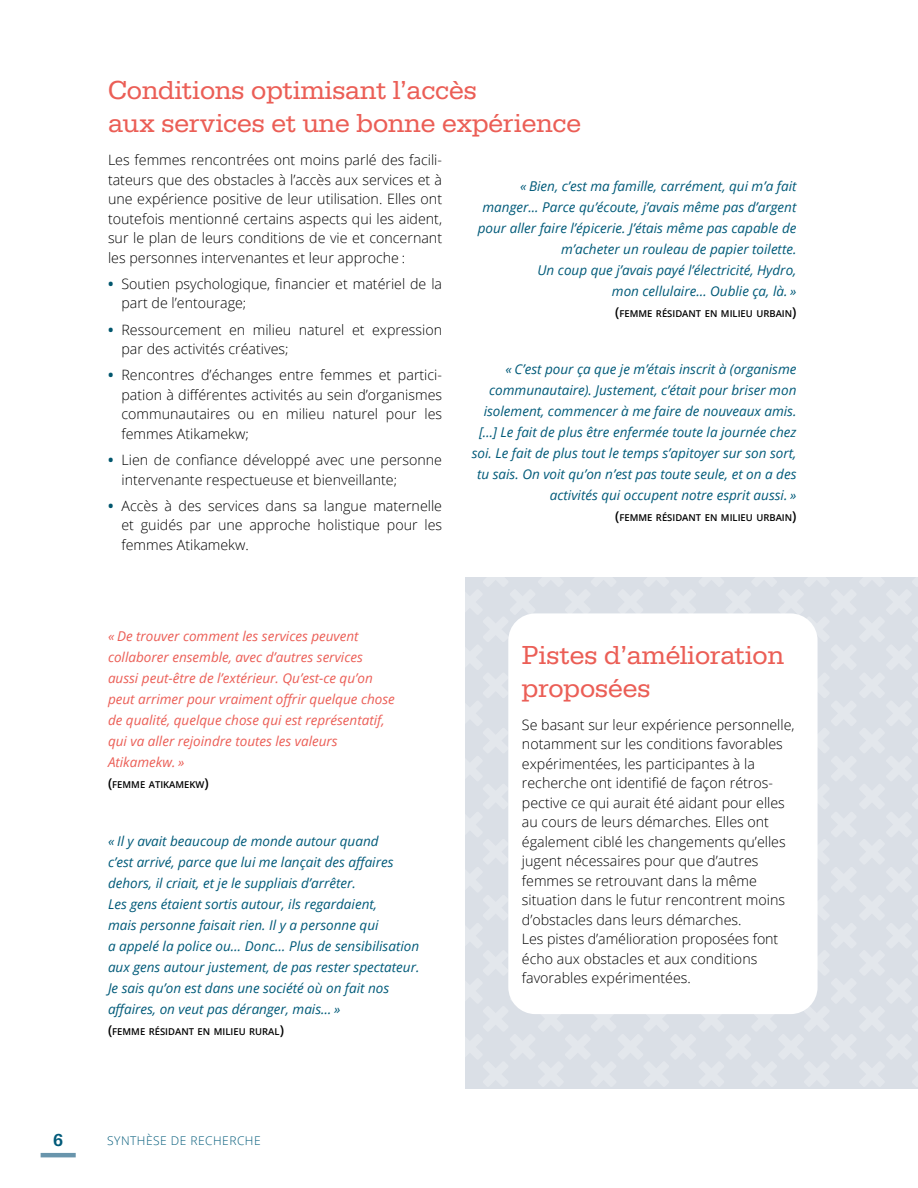
<style>
.page{position:relative;width:918px;height:1188px;background:#fff}
.page>*{position:absolute;margin:0;border:0;box-sizing:border-box;transform-origin:0 0}
.t1{font:27px/33px "Serifa";color:#eb5e56}
.t2{font:500 18px "Serifa";color:#005a79}
.texte_courant{font:300 14.25px/19.5px "Open Sans";color:#000}
.p_2_colonne{font:300 14.25px/19.5px "Open Sans";color:#000;text-align:justify}
.citation_sans_retrai{font:italic 13.5px/21px "Open Sans";color:#005a79;text-align:right}
.citation_sans_retrai-2{font:italic 13.5px/21px "Open Sans";color:#eb5e56}
.t3{font:300 12px "Open Sans";letter-spacing:.04em;color:#005a79}
.citation_sans_retrai-3{font:600 9.45px "Open Sans";color:#000}
.s1{font-weight:700;color:#00566d}
.s2{font-size:13.5px}
</style>
<div class="page">
<hr style="left:41px;top:1153px;width:35px;height:4px;background:#6995ac">
<svg style="left:465px;top:578px;width:453px;height:509px;background:#dce0e7"></svg>
<div style="left:508px;top:613px;width:310px;height:401px;background:#fff;border-radius:27px"></div>
<p class="t1" style="left:108px;top:74px;width:475px">Conditions optimisant l’accès<br>aux services et une bonne expérience</p>
<p class="p_2_colonne" style="left:108px;top:150px;width:336px">Les femmes rencontrées ont moins parlé des facili&shy;tateurs que des obstacles à l’accès aux services et à une expérience positive de leur utilisation. Elles ont toutefois mentionné certains aspects qui les aident, sur le plan de leurs conditions de vie et concernant les personnes intervenantes et leur approche :</p>
<p class="texte_courant" style="left:122px;top:273px;width:322px;text-indent:-14px"><span class="s1">•</span> Soutien psychologique, financier et matériel de la part de l’entourage;</p>
<p class="texte_courant" style="left:122px;top:319px;width:322px;text-indent:-14px"><span class="s1">•</span> Ressourcement en milieu naturel et expression par des activités créatives;</p>
<p class="texte_courant" style="left:122px;top:365px;width:322px;text-align:justify;text-indent:-14px"><span class="s1">•</span> Rencontres d’échanges entre femmes et partici&shy;pation à différentes activités au sein d’organismes communautaires ou en milieu naturel pour les femmes Atikamekw;</p>
<p class="texte_courant" style="left:122px;top:450px;width:322px;text-indent:-14px"><span class="s1">•</span> Lien de confiance développé avec une personne intervenante respectueuse et bienveillante;</p>
<p class="texte_courant" style="left:122px;top:495px;width:322px;text-align:justify;text-indent:-14px"><span class="s1">•</span> Accès à des services dans sa langue maternelle et guidés par une approche holistique pour les femmes Atikamekw.</p>
<p class="citation_sans_retrai" style="left:478px;top:175px;width:320px">« Bien, c’est ma famille, carrément, qui m’a fait manger... Parce qu’écoute, j’avais même pas d’argent pour aller faire l’épicerie. J’étais même pas capable de m’acheter un rouleau de papier toilette.<br>Un coup que j’avais payé l’électricité, Hydro,<br>mon cellulaire… Oublie ça, là. »</p>
<p class="citation_sans_retrai-3" style="left:615px;top:307px;width:183px"><span class="s2">(</span>FEMME RÉSIDANT EN MILIEU URBAIN<span class="s2">)</span></p>
<p class="citation_sans_retrai" style="left:472px;top:358px;width:326px">« C’est pour ça que je m’étais inscrit à (organisme communautaire). Justement, c’était pour briser mon isolement, commencer à me faire de nouveaux amis. […] Le fait de plus être enfermée toute la journée chez soi. Le fait de plus tout le temps s’apitoyer sur son sort, tu sais. On voit qu’on n’est pas toute seule, et on a des activités qui occupent notre esprit aussi. »</p>
<p class="citation_sans_retrai-3" style="left:615px;top:511px;width:183px"><span class="s2">(</span>FEMME RÉSIDANT EN MILIEU URBAIN<span class="s2">)</span></p>
<p class="citation_sans_retrai-2" style="left:108px;top:626px;width:288px">« De trouver comment les services peuvent collaborer ensemble, avec d’autres services aussi peut-être de l’extérieur. Qu’est-ce qu’on peut arrimer pour vraiment offrir quelque chose de qualité, quelque chose qui est représentatif, qui va aller rejoindre toutes les valeurs Atikamekw. »</p>
<p class="citation_sans_retrai-3" style="left:108px;top:779px;width:102px"><span class="s2">(</span>FEMME ATIKAMEKW<span class="s2">)</span></p>
<p class="citation_sans_retrai" style="left:108px;top:830px;width:313px;text-align:left">« Il y avait beaucoup de monde autour quand<br>c’est arrivé, parce que lui me lançait des affaires dehors, il criait, et je le suppliais d’arrêter.<br>Les gens étaient sortis autour, ils regardaient,<br>mais personne faisait rien. Il y a personne qui<br>a appelé la police ou… Donc… Plus de sensibilisation aux gens autour justement, de pas rester spectateur.<br>Je sais qu’on est dans une société où on fait nos affaires, on veut pas déranger, mais… »</p>
<p class="citation_sans_retrai-3" style="left:108px;top:1025px;width:177px"><span class="s2">(</span>FEMME RÉSIDANT EN MILIEU RURAL<span class="s2">)</span></p>
<p class="t2" style="left:53px;top:1130px;width:11px">6</p>
<p class="t3" style="left:107px;top:1132px;width:155px">SYNTHÈSE DE RECHERCHE</p>
<p class="t1" style="left:522px;top:638px;width:264px">Pistes d’amélioration proposées</p>
<p class="texte_courant" style="left:522px;top:714px;width:274px">Se basant sur leur expérience personnelle, notamment sur les conditions favorables expérimentées, les participantes à la recherche ont identifié de façon rétros&shy;pective ce qui aurait été aidant pour elles au cours de leurs démarches. Elles ont également ciblé les changements qu’elles jugent nécessaires pour que d’autres femmes se retrouvant dans la même situation dans le futur rencontrent moins d’obstacles dans leurs démarches.<br>Les pistes d’amélioration proposées font écho aux obstacles et aux conditions favorables expérimentées.</p>
</div>
